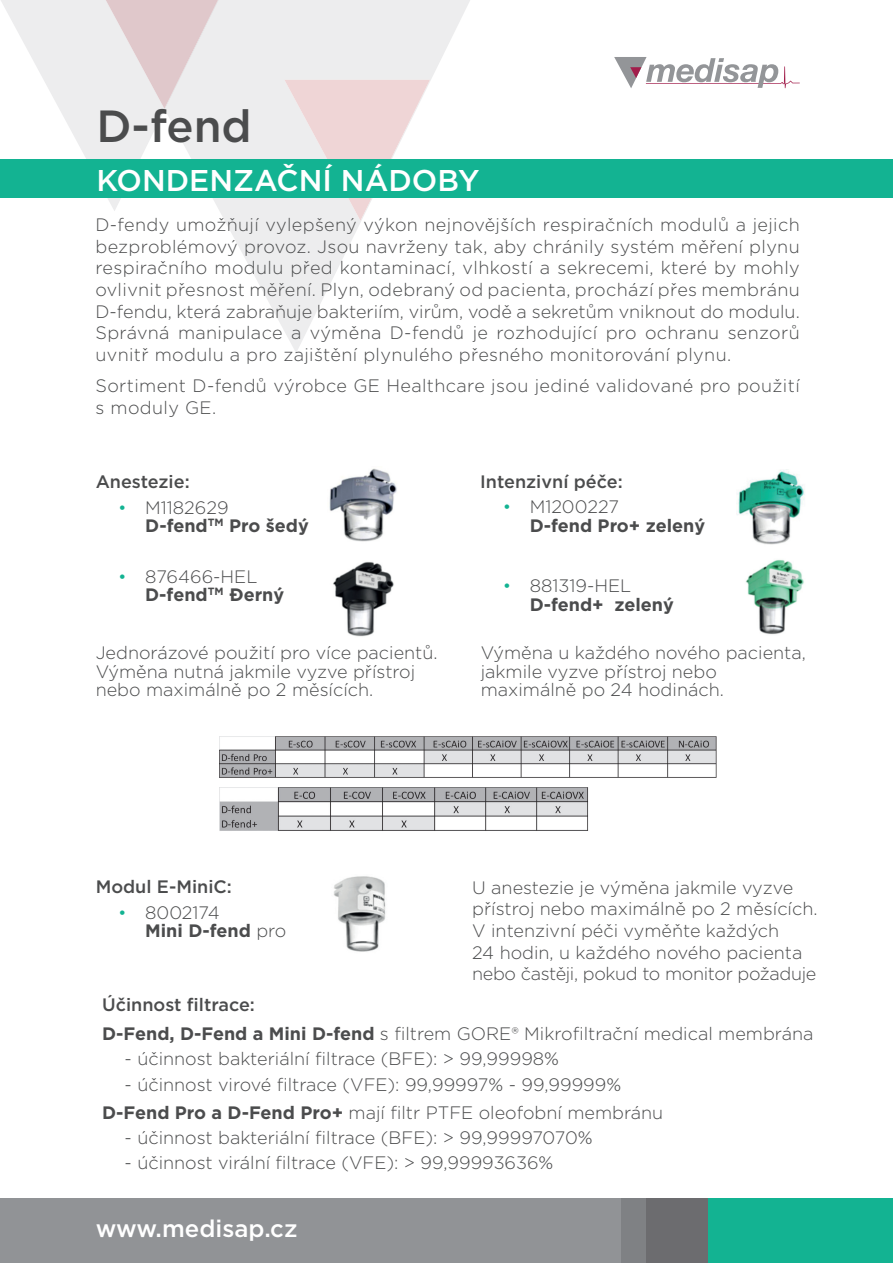
<style>
.page{position:relative;width:893px;height:1263px;background:#fff}
.page>*{position:absolute;margin:0;border:0;box-sizing:border-box;transform-origin:0 0}
.t1{font:500 45px "Gotham";color:#4b4c4d}
.t2{font:500 30px "Gotham";color:#fff}
.t3{font:500 24px "Gotham";color:#fff}
.t4{font:300 18px/21.6px "Gotham";color:#4b4c4d}
.t5{font:700 18px/18.6px "Gotham";color:#4b4c4d}
.t6{font:300 18px/21.6px "Gotham";letter-spacing:.02em;color:#4b4c4d}
.t7{font:500 18px "Gotham";color:#4b4c4d}
.s1{font-weight:300;color:#13b392}
.s2{font-weight:300}
.s3{color:#13b392}
.s4{font-weight:700}
.s5{font-weight:500}
</style>
<div class="page">
<div style="left:0;top:1198px;width:892px;height:65px;background:#919396"></div>
<div style="left:621px;top:1198px;width:271px;height:65px;background:#7f8184"></div>
<div style="left:646px;top:1198px;width:246px;height:65px;background:#6c6c6f"></div>
<div style="left:708px;top:1198px;width:184px;height:65px;background:#13b392"></div>
<svg style="left:220px;top:0;width:250px;height:352px"></svg>
<svg style="left:284px;top:80px;width:146px;height:141px"></svg>
<svg style="left:1px;top:0;width:269px;height:211px;fill:#ededee"></svg>
<svg style="left:77px;top:0;width:168px;height:110px;background:#e8e0e2"></svg>
<div style="left:0;top:159px;width:892px;height:39px;background:#13b392"></div>
<svg style="left:614px;top:57px;width:185px;height:31px"></svg>
<img style="left:220px;top:737px;width:496px;height:94px">
<img style="left:329px;top:468px;width:68px;height:74px">
<img style="left:736px;top:469px;width:69px;height:76px">
<img style="left:334px;top:876px;width:52px;height:76px">
<img style="left:333px;top:561px;width:61px;height:76px">
<img style="left:745px;top:560px;width:59px;height:75px">
<h1 class="t1" style="left:96px;top:110px;width:157px">D-fend</h1>
<h2 class="t2" style="left:96px;top:169px;width:385px">KONDENZAČNÍ NÁDOBY</h2>
<p class="t4" style="left:95px;top:215px;width:705px;text-align:justify">D-fendy umožňují vylepšený výkon nejnovějších respiračních modulů a jejich bezproblémový provoz. Jsou navrženy tak, aby chránily systém měření plynu respiračního modulu před kontaminací, vlhkostí a sekrecemi, které by mohly ovlivnit přesnost měření. Plyn, odebraný od pacienta, prochází přes membránu D-fendu, která zabraňuje bakteriím, virům, vodě a sekretům vniknout do modulu.<br>Správná manipulace a výměna D-fendů je rozhodující pro ochranu senzorů uvnitř modulu a pro zajištění plynulého přesného monitorování plynu.</p>
<p class="t6" style="left:95px;top:376px;width:705px">Sortiment D-fendů výrobce GE Healthcare jsou jediné validované pro použití s moduly GE.</p>
<p class="t7" style="left:96px;top:475px;width:95px">Anestezie:</p>
<p class="t5" style="left:145px;top:499px;width:165px;text-indent:-27px"><span class="s1">•</span> <span class="s2">M1182629<br></span>D-fend<sup>TM</sup> Pro šedý</p>
<p class="t7" style="left:480px;top:475px;width:144px">Intenzivní péče:</p>
<p class="t5" style="left:529px;top:499px;width:177px;text-indent:-27px"><span class="s1">•</span> <span class="s2">M1200227<br></span>D-fend Pro+ zelený</p>
<p class="t5" style="left:145px;top:568px;width:141px;text-indent:-27px"><span class="s1">•</span> <span class="s2">876466-HEL<br></span>D-fend<sup>TM</sup> Ðerný</p>
<p class="t5" style="left:529px;top:578px;width:146px;text-indent:-27px"><span class="s1">•</span> <span class="s2">881319-HEL<br></span>D-fend+ zelený</p>
<p class="t4" style="left:96px;top:645px;width:343px;line-height:18.6px">Jednorázové použití pro více pacientů.<br>Výměna nutná jakmile vyzve přístroj nebo maximálně po 2 měsících.</p>
<p class="t4" style="left:480px;top:645px;width:327px;line-height:18.6px">Výměna u každého nového pacienta, jakmile vyzve přístroj nebo maximálně po 24 hodinách.</p>
<p class="t7" style="left:96px;top:880px;width:138px">Modul E-MiniC:</p>
<p class="t4" style="left:145px;top:904px;width:143px;line-height:18.6px;text-indent:-27px"><span class="s3">•</span> 8002174<br><span class="s4">Mini D-fend</span> pro</p>
<p class="t4" style="left:472px;top:878px;width:347px">U anestezie je výměna jakmile vyzve přístroj nebo maximálně po 2 měsících.<br>V intenzivní péči vyměňte každých<br>24 hodin, u každého nového pacienta nebo častěji, pokud to monitor požaduje</p>
<p class="t4" style="left:102px;top:992px;width:712px;line-height:28.8px"><span class="s5">Účinnost filtrace:<br></span><span class="s4">D-Fend, D-Fend a Mini D-fend</span> s filtrem GORE® Mikrofiltrační medical membrána</p>
<p class="t4" style="left:125px;top:1050px;width:436px">- účinnost bakteriální filtrace (BFE): &gt; 99,99998%</p>
<p class="t4" style="left:102px;top:1071px;width:562px;line-height:28.2px;text-indent:22px">- účinnost virové filtrace (VFE): 99,99997% - 99,99999%<br><span class="s4">D-Fend Pro a D-Fend Pro+</span> mají filtr PTFE oleofobní membránu</p>
<p class="t4" style="left:125px;top:1128px;width:469px">- účinnost bakteriální filtrace (BFE): &gt; 99,99997070%</p>
<p class="t4" style="left:125px;top:1153px;width:430px">- účinnost virální filtrace (VFE): &gt; 99,99993636%</p>
<h3 class="t3" style="left:96px;top:1219px;width:203px">www.medisap.cz</h3>
</div>
